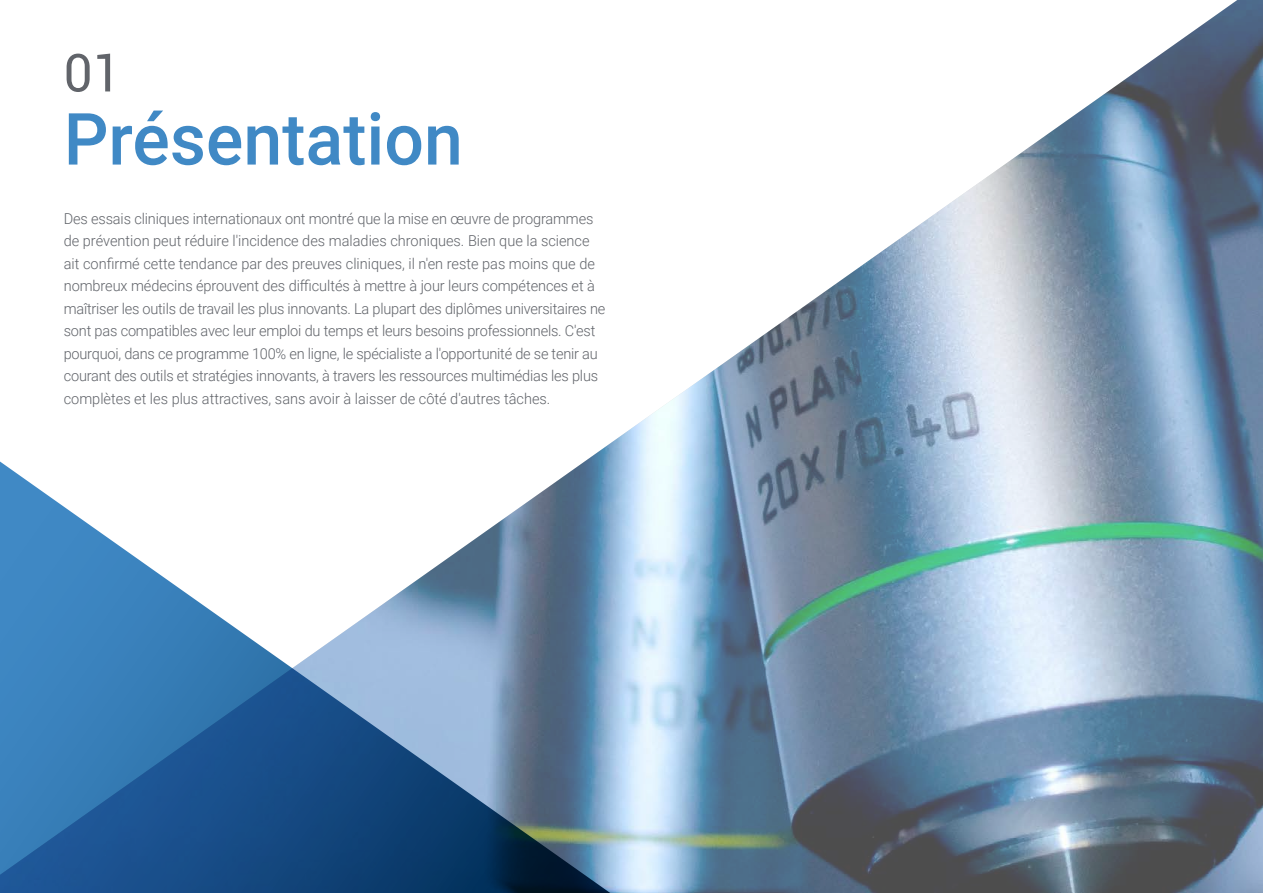
<style>
.page{position:relative;width:1263px;height:893px;background:#fff}
.page>*{position:absolute;margin:0;border:0;box-sizing:border-box;transform-origin:0 0}
.t1{font:500 72px "Roboto";color:#4089c5}
.t2{font:52.5px "Roboto";color:#61646a}
.t3{font:300 15px/22.5px "Roboto";letter-spacing:-.01em;color:#61646a}
</style>
<div class="page">
<img style="left:606px;top:0;width:657px;height:893px">
<svg style="left:0;top:446px;width:640px;height:447px"></svg>
<h2 class="t2" style="left:64px;top:36px;width:59px">01</h2>
<h1 class="t1" style="left:64px;top:89px;width:401px">Présentation</h1>
<p class="t3" style="left:64px;top:207px;width:543px">Des essais cliniques internationaux ont montré que la mise en œuvre de programmes de prévention peut réduire l'incidence des maladies chroniques. Bien que la science ait confirmé cette tendance par des preuves cliniques, il n'en reste pas moins que de nombreux médecins éprouvent des difficultés à mettre à jour leurs compétences et à maîtriser les outils de travail les plus innovants. La plupart des diplômes universitaires ne sont pas compatibles avec leur emploi du temps et leurs besoins professionnels. C'est pourquoi, dans ce programme 100% en ligne, le spécialiste a l'opportunité de se tenir au courant des outils et stratégies innovants, à travers les ressources multimédias les plus complètes et les plus attractives, sans avoir à laisser de côté d'autres tâches.</p>
</div>
